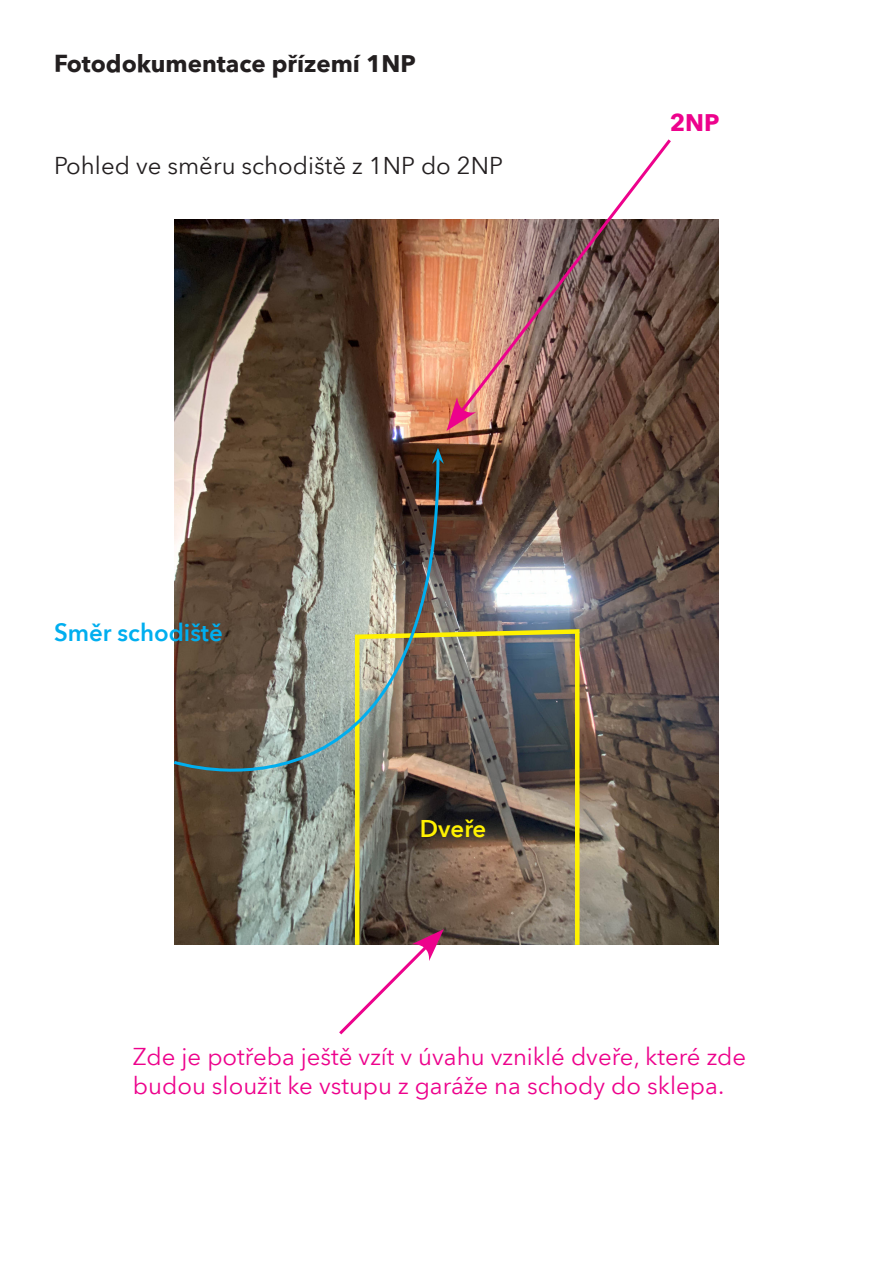
<style>
.page{position:relative;width:893px;height:1263px;background:#fff}
.page>*{position:absolute;margin:0;border:0;box-sizing:border-box;transform-origin:0 0}
.t1{font:24px/28.8px "Avenir Next World";color:#ed028c}
.t2{font:24px "Avenir Next World";color:#231f20}
.t3{font:700 24px "Avenir Next World";color:#231f20}
.t4{font:600 24px "Avenir Next World";color:#00aeef}
.t5{font:600 24px "Avenir Next World";color:#fff101}
.t6{font:700 24px "Avenir Next World";color:#ed028c}
</style>
<div class="page">
<img style="left:174px;top:219px;width:545px;height:726px">
<svg style="left:336px;top:929px;width:99px;height:106px"></svg>
<img style="left:454px;top:139px;width:220px;height:281px">
<svg style="left:446px;top:397px;width:30px;height:34px"></svg>
<img style="left:353px;top:627px;width:229px;height:322px">
<img style="left:174px;top:455px;width:267px;height:392px">
<svg style="left:432px;top:448px;width:12px;height:16px"></svg>
<p class="t3" style="left:54px;top:50px;width:363px">Fotodokumentace přízemí 1NP</p>
<p class="t2" style="left:54px;top:147px;width:451px">Pohled ve směru schodiště z 1NP do 2NP</p>
<p class="t6" style="left:670px;top:109px;width:51px">2NP</p>
<p class="t4" style="left:54px;top:619px;width:170px">Směr schodiště</p>
<p class="t5" style="left:420px;top:815px;width:68px">Dveře</p>
<p class="t1" style="left:133px;top:1042px;width:615px">Zde je potřeba ještě vzít v úvahu vzniklé dveře, které zde budou sloužit ke vstupu z garáže na schody do sklepa.</p>
</div>
